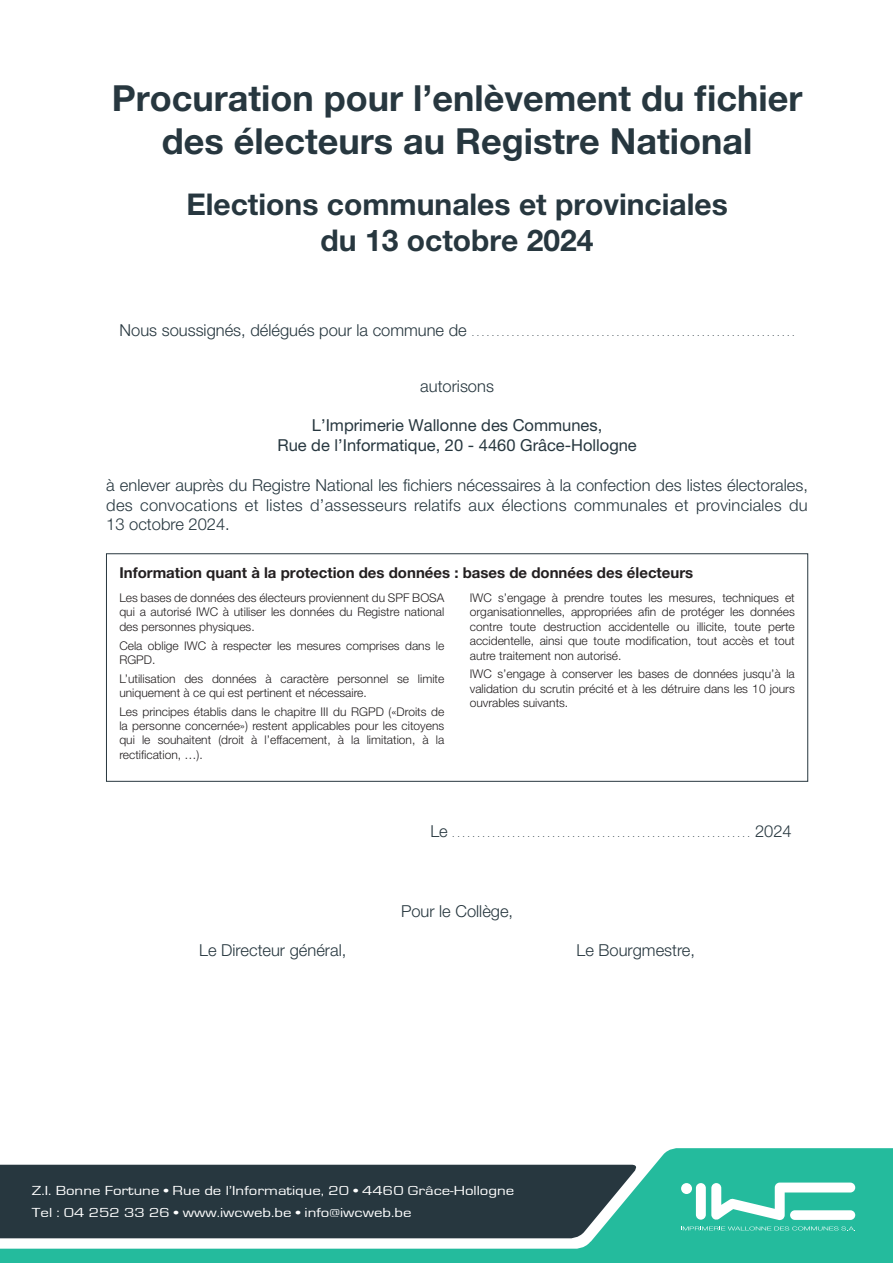
<style>
.page{position:relative;width:893px;height:1263px;background:#fff}
.page>*{position:absolute;margin:0;border:0;box-sizing:border-box;transform-origin:0 0}
.t1{font:700 36px/43.2px "Helvetica Neue LT Pro";color:#27373f;text-align:center}
.t2{font:700 30px "Helvetica Neue LT Pro";color:#27373f}
.t3{font:300 16.5px/19.8px "Helvetica Neue LT Pro";color:#27373f;text-align:justify}
.t4{font:16.5px "Helvetica Neue LT Pro";color:#27373f}
.t5{font:700 15px "Helvetica Neue LT Pro";color:#231f20}
.t6{font:13.5px/22.5px "Eurostile";color:#fff;scale:1.25 1}
.t7{font:300 12px/14.4px "Helvetica Neue LT Pro";color:#231f20;text-align:justify}
.t8{font:300 9px "Helvetica Neue LT Pro";color:#27373f}
.s1{font-size:16.5px}
</style>
<div class="page">
<svg style="left:0;top:1148px;width:893px;height:115px;fill:#24bb9d"></svg>
<div style="left:0;top:1165px;width:640px;height:73px;background:#27373f"></div>
<div style="left:696px;top:1183px;width:10px;height:37px;background:#fff;border-radius:5px"></div>
<svg style="left:711px;top:1182px;width:144px;height:38px"></svg>
<div style="left:790px;top:1210px;width:65px;height:10px;background:#fff;border-radius:5px"></div>
<div style="left:681px;top:1183px;width:11px;height:11px;background:#fff;border-radius:50%"></div>
<svg style="left:681px;top:1226px;width:174px;height:5px"></svg>
<p class="t1" style="left:112px;top:76px;width:692px">Procuration pour l’enlèvement du fichier des électeurs au Registre National</p>
<p class="t2" style="left:186px;top:186px;width:543px">Elections communales et provinciales</p>
<p class="t2" style="left:321px;top:222px;width:274px">du 13 octobre 2024</p>
<p class="t8" style="left:120px;top:327px;width:676px"><span class="s1">Nous soussignés, délégués pour la commune de</span> . . . . . . . . . . . . . . . . . . . . . . . . . . . . . . . . . . . . . . . . . . . . . . . . . . . . . . . . . . . . . . . . .</p>
<p class="t3" style="left:420px;top:376px;width:75px">autorisons</p>
<p class="t4" style="left:312px;top:416px;width:292px">L’Imprimerie Wallonne des Communes,</p>
<p class="t4" style="left:277px;top:435px;width:361px">Rue de l’Informatique, 20 - 4460 Grâce-Hollogne</p>
<p class="t3" style="left:106px;top:475px;width:703px">à enlever auprès du Registre National les fichiers nécessaires à la confection des listes électorales, des convocations et listes d’assesseurs relatifs aux élections communales et provinciales du 13 octobre 2024.</p>
<p class="t5" style="left:119px;top:563px;width:575px">Information quant à la protection des données : bases de données des électeurs</p>
<p class="t7" style="left:119px;top:590px;width:326px">Les bases de données des électeurs proviennent du SPF BOSA qui a autorisé IWC à utiliser les données du Registre national des personnes physiques.</p>
<p class="t7" style="left:119px;top:638px;width:326px">Cela oblige IWC à respecter les mesures comprises dans le<br>RGPD.</p>
<p class="t7" style="left:119px;top:671px;width:326px">L’utilisation des données à caractère personnel se limite uniquement à ce qui est pertinent et nécessaire.</p>
<p class="t7" style="left:119px;top:704px;width:326px">Les principes établis dans le chapitre III du RGPD («Droits de la personne concernée») restent applicables pour les citoyens qui le souhaitent (droit à l’effacement, à la limitation, à la rectification, …).</p>
<p class="t7" style="left:470px;top:590px;width:326px">IWC s’engage à prendre toutes les mesures, techniques et organisationnelles, appropriées afin de protéger les données contre toute destruction accidentelle ou illicite, toute perte accidentelle, ainsi que toute modification, tout accès et tout autre traitement non autorisé.</p>
<p class="t7" style="left:470px;top:667px;width:326px">IWC s’engage à conserver les bases de données jusqu’à la validation du scrutin précité et à les détruire dans les 10 jours ouvrables suivants.</p>
<p class="t8" style="left:430px;top:829px;width:363px"><span class="s1">Le</span> . . . . . . . . . . . . . . . . . . . . . . . . . . . . . . . . . . . . . . . . . . . . . . . . . . . . . . . . . . . . <span class="s1">2024</span></p>
<p class="t3" style="left:401px;top:900px;width:114px">Pour le Collège,</p>
<p class="t3" style="left:199px;top:940px;width:149px">Le Directeur général,</p>
<p class="t3" style="left:576px;top:940px;width:120px">Le Bourgmestre,</p>
<p class="t6" style="left:32px;top:1179px;width:387px">Z.I. Bonne Fortune • Rue de l’Informatique, 20 • 4460 Grâce-Hollogne<br>Tel : 04 252 33 26 • www.iwcweb.be • info@iwcweb.be</p>
</div>
